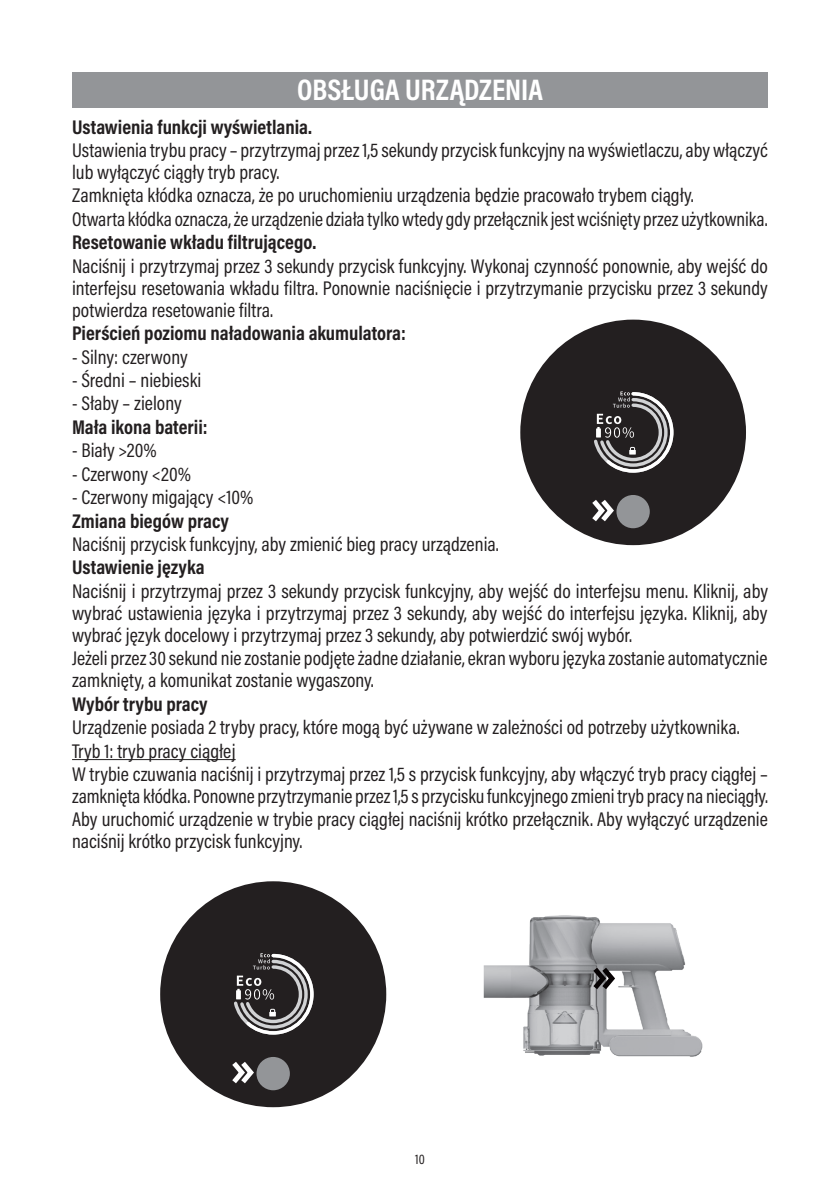
<style>
.page{position:relative;width:840px;height:1191px;background:#fff}
.page>*{position:absolute;margin:0;border:0;box-sizing:border-box;transform-origin:0 0}
.naglowek{font:700 30px "Acumin Pro Cond";color:#fff}
.txt02_mały{font:20px/22px "Acumin Pro Cond";color:#231f20}
.txt02_mały-2{font:700 20px "Acumin Pro Cond";color:#231f20}
.t1{font:14px "Acumin Pro Cond";color:#231f20}
</style>
<div class="page">
<div style="left:72px;top:72px;width:695px;height:35px;background:#939598"></div>
<hr style="left:72px;top:759px;width:163px;height:1px;background:#231f20">
<div style="left:520px;top:319px;width:225px;height:226px;background:#231f20;border-radius:50%"></div>
<div style="left:616px;top:495px;width:33px;height:33px;background:#939598;border-radius:50%"></div>
<svg style="left:594px;top:391px;width:80px;height:82px"></svg>
<svg style="left:592px;top:500px;width:22px;height:22px"></svg>
<img style="left:483px;top:915px;width:220px;height:142px">
<svg style="left:589px;top:964px;width:29px;height:28px"></svg>
<div style="left:160px;top:881px;width:226px;height:226px;background:#231f20;border-radius:50%"></div>
<div style="left:256px;top:1057px;width:34px;height:33px;background:#939598;border-radius:50%"></div>
<svg style="left:234px;top:953px;width:80px;height:82px"></svg>
<svg style="left:232px;top:1062px;width:25px;height:22px"></svg>
<p class="naglowek" style="left:297px;top:70px;width:247px">OBSŁUGA URZĄDZENIA</p>
<p class="txt02_mały-2" style="left:72px;top:113px;width:241px">Ustawienia funkcji wyświetlania.</p>
<p class="txt02_mały" style="left:72px;top:139px;width:697px">Ustawienia trybu pracy – przytrzymaj przez 1,5 sekundy przycisk funkcyjny na wyświetlaczu, aby włączyć lub wyłączyć ciągły tryb pracy.</p>
<p class="txt02_mały" style="left:72px;top:184px;width:622px">Zamknięta kłódka oznacza, że po uruchomieniu urządzenia będzie pracowało trybem ciągły.</p>
<p class="txt02_mały" style="left:72px;top:208px;width:696px">Otwarta kłódka oznacza, że urządzenie działa tylko wtedy gdy przełącznik jest wciśnięty przez użytkownika.</p>
<p class="txt02_mały-2" style="left:72px;top:229px;width:245px">Resetowanie wkładu filtrującego.</p>
<p class="txt02_mały" style="left:72px;top:254px;width:697px;text-align:justify">Naciśnij i przytrzymaj przez 3 sekundy przycisk funkcyjny. Wykonaj czynność ponownie, aby wejść do interfejsu resetowania wkładu filtra. Ponownie naciśnięcie i przytrzymanie przycisku przez 3 sekundy potwierdza resetowanie filtra.</p>
<p class="txt02_mały-2" style="left:72px;top:320px;width:335px">Pierścień poziomu naładowania akumulatora:</p>
<p class="txt02_mały" style="left:72px;top:345px;width:117px">- Silny: czerwony</p>
<p class="txt02_mały" style="left:72px;top:369px;width:131px">- Średni – niebieski</p>
<p class="txt02_mały" style="left:72px;top:392px;width:111px">- Słaby – zielony</p>
<p class="txt02_mały-2" style="left:72px;top:414px;width:137px">Mała ikona baterii:</p>
<p class="txt02_mały" style="left:72px;top:439px;width:86px">- Biały &gt;20%</p>
<p class="txt02_mały" style="left:72px;top:462px;width:120px">- Czerwony &lt;20%</p>
<p class="txt02_mały" style="left:72px;top:486px;width:183px">- Czerwony migający &lt;10%</p>
<p class="txt02_mały-2" style="left:72px;top:507px;width:158px">Zmiana biegów pracy</p>
<p class="txt02_mały" style="left:72px;top:533px;width:428px">Naciśnij przycisk funkcyjny, aby zmienić bieg pracy urządzenia.</p>
<p class="txt02_mały-2" style="left:72px;top:554px;width:134px">Ustawienie języka</p>
<p class="txt02_mały" style="left:72px;top:579px;width:697px;text-align:justify">Naciśnij i przytrzymaj przez 3 sekundy przycisk funkcyjny, aby wejść do interfejsu menu. Kliknij, aby wybrać ustawienia języka i przytrzymaj przez 3 sekundy, aby wejść do interfejsu języka. Kliknij, aby wybrać język docelowy i przytrzymaj przez 3 sekundy, aby potwierdzić swój wybór.</p>
<p class="txt02_mały" style="left:72px;top:647px;width:696px">Jeżeli przez 30 sekund nie zostanie podjęte żadne działanie, ekran wyboru języka zostanie automatycznie zamknięty, a komunikat zostanie wygaszony.</p>
<p class="txt02_mały-2" style="left:72px;top:690px;width:137px">Wybór trybu pracy</p>
<p class="txt02_mały" style="left:72px;top:716px;width:668px">Urządzenie posiada 2 tryby pracy, które mogą być używane w zależności od potrzeby użytkownika.</p>
<p class="txt02_mały" style="left:72px;top:739px;width:165px">Tryb 1: tryb pracy ciągłej</p>
<p class="txt02_mały" style="left:72px;top:762px;width:697px">W trybie czuwania naciśnij i przytrzymaj przez 1,5 s przycisk funkcyjny, aby włączyć tryb pracy ciągłej – zamknięta kłódka. Ponowne przytrzymanie przez 1,5 s przycisku funkcyjnego zmieni tryb pracy na nieciągły.</p>
<p class="txt02_mały" style="left:72px;top:808px;width:697px">Aby uruchomić urządzenie w trybie pracy ciągłej naciśnij krótko przełącznik. Aby wyłączyć urządzenie naciśnij krótko przycisk funkcyjny.</p>
<p class="t1" style="left:415px;top:1150px;width:11px">10</p>
</div>
